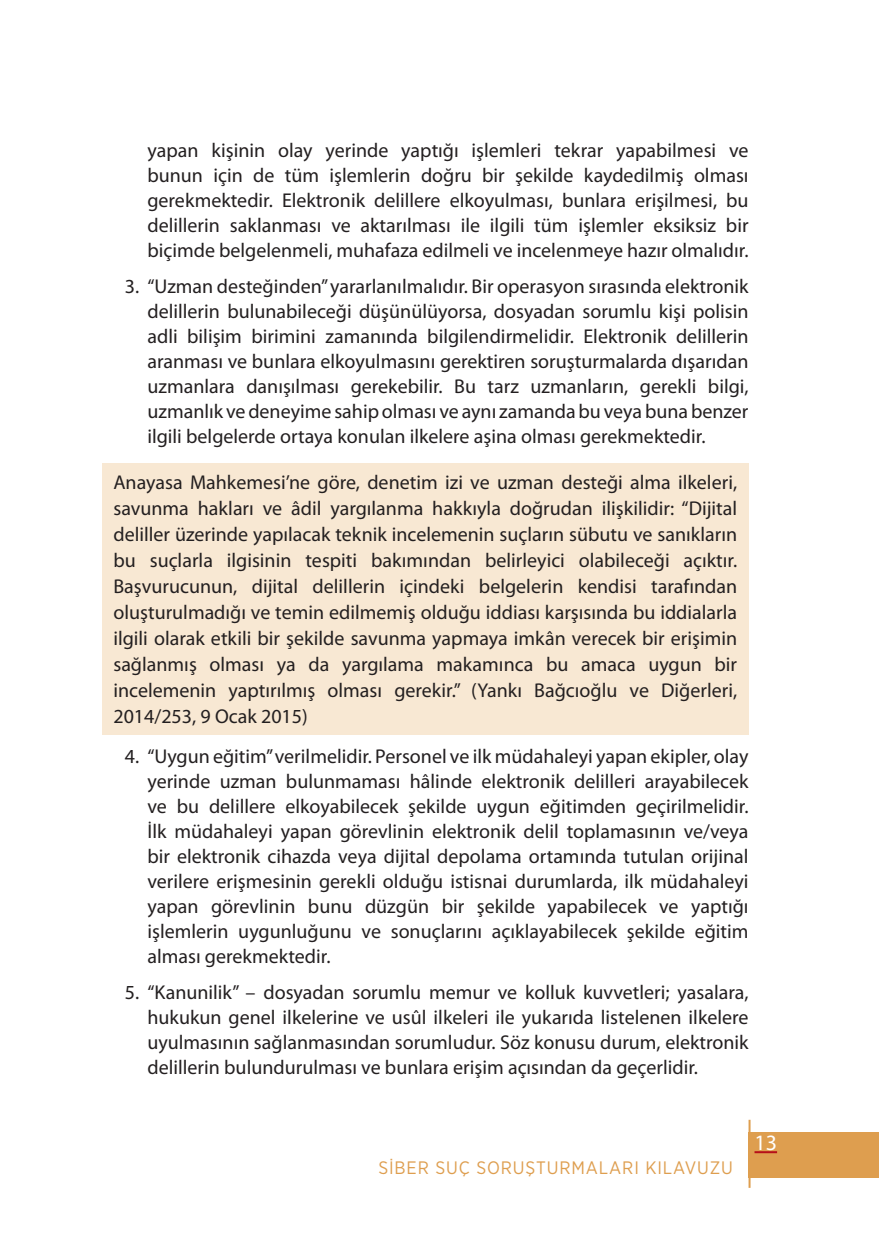
<style>
.page{position:relative;width:879px;height:1248px;background:#fff}
.page>*{position:absolute;margin:0;border:0;box-sizing:border-box;transform-origin:0 0}
.t1{font:22px "Myriad Pro";color:#fff}
.List_Paragraph{font:20px/25px "Myriad Pro";color:#231f20;text-align:justify}
.t2{font:18px "Gotham Narrow";letter-spacing:.05em;color:#de9e4f}
</style>
<div class="page">
<div style="left:748px;top:1131px;width:131px;height:46px;background:#de9e4f"></div>
<hr style="left:748px;top:1119px;width:2px;height:68px;background:#de9e4f">
<hr style="left:754px;top:1151px;width:23px;height:2px;background:#b60f19">
<div style="left:102px;top:462px;width:646px;height:272px;background:#f8e8d3"></div>
<p class="List_Paragraph" style="left:147px;top:137px;width:603px">yapan kişinin olay yerinde yaptığı işlemleri tekrar yapabilmesi ve bunun için de tüm işlemlerin doğru bir şekilde kaydedilmiş olması gerekmektedir. Elektronik delillere elkoyulması, bunlara erişilmesi, bu delillerin saklanması ve aktarılması ile ilgili tüm işlemler eksiksiz bir biçimde belgelenmeli, muhafaza edilmeli ve incelenmeye hazır olmalıdır.</p>
<p class="List_Paragraph" style="left:147px;top:274px;width:602px;text-indent:-23px">3. “Uzman desteğinden” yararlanılmalıdır. Bir operasyon sırasında elektronik delillerin bulunabileceği düşünülüyorsa, dosyadan sorumlu kişi polisin adli bilişim birimini zamanında bilgilendirmelidir. Elektronik delillerin aranması ve bunlara elkoyulmasını gerektiren soruşturmalarda dışarıdan uzmanlara danışılması gerekebilir. Bu tarz uzmanların, gerekli bilgi, uzmanlık ve deneyime sahip olması ve aynı zamanda bu veya buna benzer ilgili belgelerde ortaya konulan ilkelere aşina olması gerekmektedir.</p>
<p class="List_Paragraph" style="left:113px;top:469px;width:625px;line-height:26px">Anayasa Mahkemesi’ne göre, denetim izi ve uzman desteği alma ilkeleri, savunma hakları ve âdil yargılanma hakkıyla doğrudan ilişkilidir: “Dijital deliller üzerinde yapılacak teknik incelemenin suçların sübutu ve sanıkların bu suçlarla ilgisinin tespiti bakımından belirleyici olabileceği açıktır.<br>Başvurucunun, dijital delillerin içindeki belgelerin kendisi tarafından oluşturulmadığı ve temin edilmemiş olduğu iddiası karşısında bu iddialarla ilgili olarak etkili bir şekilde savunma yapmaya imkân verecek bir erişimin sağlanmış olması ya da yargılama makamınca bu amaca uygun bir incelemenin yaptırılmış olması gerekir.” (Yankı Bağcıoğlu ve Diğerleri, 2014/253, 9 Ocak 2015)</p>
<p class="List_Paragraph" style="left:147px;top:743px;width:602px;text-indent:-23px">4. “Uygun eğitim” verilmelidir. Personel ve ilk müdahaleyi yapan ekipler, olay yerinde uzman bulunmaması hâlinde elektronik delilleri arayabilecek ve bu delillere elkoyabilecek şekilde uygun eğitimden geçirilmelidir.<br>İlk müdahaleyi yapan görevlinin elektronik delil toplamasının ve/veya bir elektronik cihazda veya dijital depolama ortamında tutulan orijinal verilere erişmesinin gerekli olduğu istisnai durumlarda, ilk müdahaleyi yapan görevlinin bunu düzgün bir şekilde yapabilecek ve yaptığı işlemlerin uygunluğunu ve sonuçlarını açıklayabilecek şekilde eğitim alması gerekmektedir.</p>
<p class="List_Paragraph" style="left:147px;top:979px;width:602px;text-indent:-23px">5. “Kanunilik” – dosyadan sorumlu memur ve kolluk kuvvetleri; yasalara, hukukun genel ilkelerine ve usûl ilkeleri ile yukarıda listelenen ilkelere uyulmasının sağlanmasından sorumludur. Söz konusu durum, elektronik delillerin bulundurulması ve bunlara erişim açısından da geçerlidir.</p>
<p class="t2" style="left:378px;top:1156px;width:356px">SİBER SUÇ SORUŞTURMALARI KILAVUZU</p>
<p class="t1" style="left:754px;top:1129px;width:24px">13</p>
</div>
